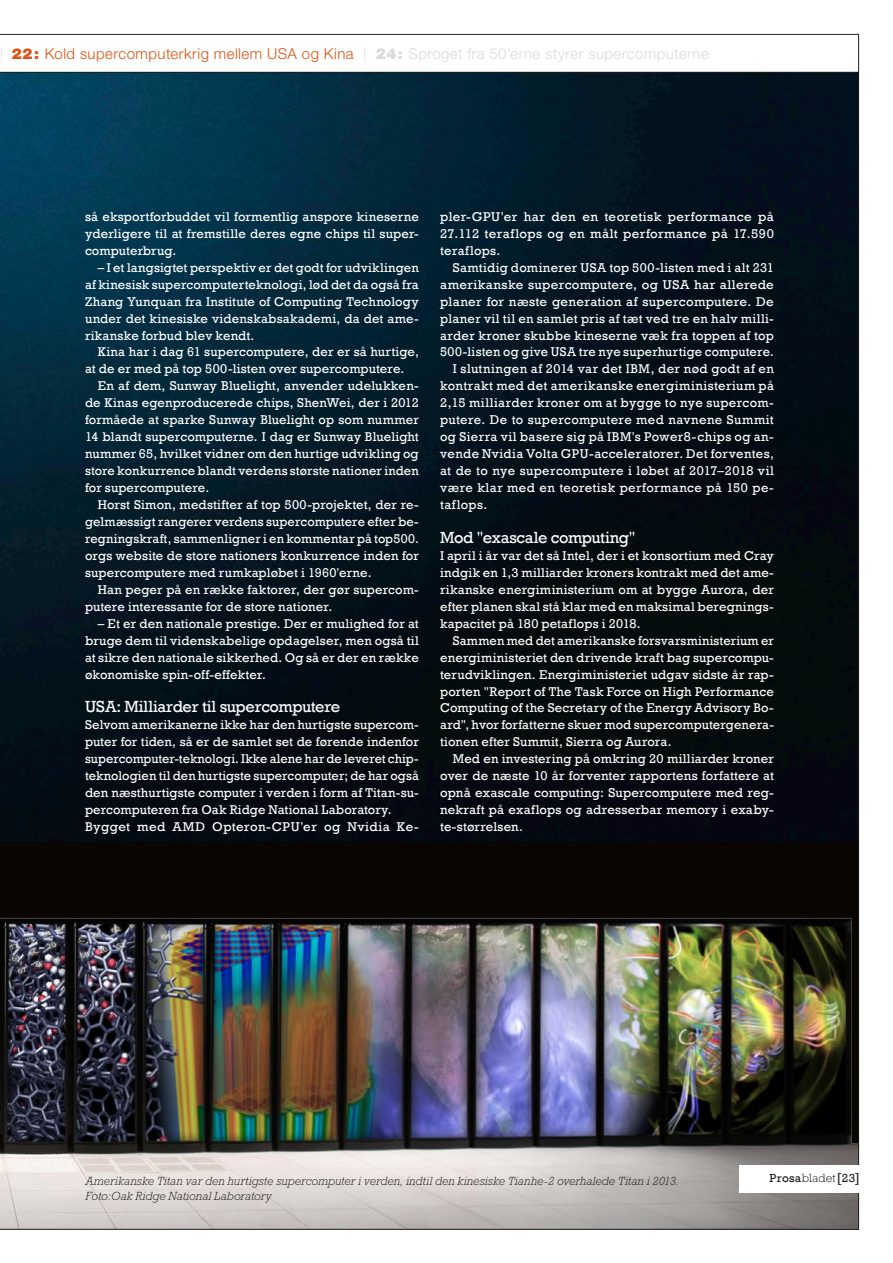
<style>
.page{position:relative;width:893px;height:1263px;background:#fff}
.page>*{position:absolute;margin:0;border:0;box-sizing:border-box;transform-origin:0 0}
.t1{font:16.5px "Rockwell";letter-spacing:-.02em;color:#fff}
.t2{font:300 15px "Helvetica Neue";letter-spacing:.03em;color:#dadada}
.t3{font:13.05px/17px "Rockwell";letter-spacing:.015em;color:#fff;text-align:justify}
.t4{font:13.05px "Rockwell";letter-spacing:.035em;color:#fff}
.t5{font:italic 300 12px/15px "Rockwell";letter-spacing:.005em;color:#1d1d1b}
.t6{font:12px "Rockwell";letter-spacing:.02em;color:#1d1d1b}
.s1{font-weight:100}
.s2{font-weight:900;color:#da5414}
.s3{color:#da5414}
.s4{font-weight:900}
.s5{font-weight:300}
.s6{font-size:13.5px}
</style>
<div class="page">
<img style="left:0;top:34px;width:859px;height:1196px">
<div style="left:740px;top:1165px;width:153px;height:28px;background:#fff"></div>
<p class="t2" style="left:-1px;top:45px;width:711px"><span class="s1">|</span> <span class="s2">22:</span> <span class="s3">Kold supercomputerkrig mellem USA og Kina</span> <span class="s1">|</span> <span class="s4">24:</span> Sproget fra 50'erne styrer supercomputerne</p>
<p class="t3" style="left:85px;top:208px;width:335px">så eksportforbuddet vil formentlig anspore kineserne yderligere til at fremstille deres egne chips til super&shy;computerbrug.</p>
<p class="t3" style="left:85px;top:259px;width:335px;text-indent:13px">– I et langsigtet perspektiv er det godt for udviklingen af kinesisk supercomputerteknologi, lød det da også fra Zhang Yunquan fra Institute of Computing Technology under det kinesiske videnskabsakademi, da det ame&shy;rikanske forbud blev kendt.</p>
<p class="t3" style="left:85px;top:344px;width:335px;text-indent:13px">Kina har i dag 61 supercomputere, der er så hurtige, at de er med på top 500-listen over supercomputere.</p>
<p class="t3" style="left:85px;top:378px;width:335px;text-indent:13px">En af dem, Sunway Bluelight, anvender udelukken&shy;de Kinas egenproducerede chips, ShenWei, der i 2012 formåede at sparke Sunway Bluelight op som nummer 14 blandt supercomputerne. I dag er Sunway Bluelight nummer 65, hvilket vidner om den hurtige udvikling og store konkurrence blandt verdens største nationer inden for supercomputere.</p>
<p class="t3" style="left:85px;top:496px;width:335px;text-indent:13px">Horst Simon, medstifter af top 500-projektet, der re&shy;gelmæssigt rangerer verdens supercomputere efter be&shy;regningskraft, sammenligner i en kommentar på top500. orgs website de store nationers konkurrence inden for supercomputere med rumkapløbet i 1960'erne.</p>
<p class="t3" style="left:85px;top:581px;width:335px;text-indent:13px">Han peger på en række faktorer, der gør supercom&shy;putere interessante for de store nationer.</p>
<p class="t3" style="left:85px;top:615px;width:335px;text-indent:13px">– Et er den nationale prestige. Der er mulighed for at bruge dem til videnskabelige opdagelser, men også til at sikre den nationale sikkerhed. Og så er der en række økonomiske spin-off-effekter.</p>
<p class="t1" style="left:85px;top:697px;width:257px">USA: Milliarder til supercomputere</p>
<p class="t3" style="left:85px;top:717px;width:335px;text-align:left">Selvom amerikanerne ikke har den hurtigste supercom&shy;puter for tiden, så er de samlet set de førende indenfor supercomputer-teknologi. Ikke alene har de leveret chip&shy;teknologien til den hurtigste supercomputer; de har også den næsthurtigste computer i verden i form af Titan-su&shy;percomputeren fra Oak Ridge National Laboratory.<br>Bygget med AMD Opteron-CPU'er og Nvidia Ke-</p>
<p class="t3" style="left:440px;top:208px;width:335px">pler-GPU'er har den en teoretisk performance på 27.112 teraflops og en målt performance på 17.590 teraflops.</p>
<p class="t3" style="left:453px;top:259px;width:323px">Samtidig dominerer USA top 500-listen med i alt 231</p>
<p class="t3" style="left:440px;top:276px;width:335px">amerikanske supercomputere, og USA har allerede</p>
<p class="t3" style="left:440px;top:293px;width:335px">planer for næste generation af supercomputere. De</p>
<p class="t3" style="left:440px;top:310px;width:335px">planer vil til en samlet pris af tæt ved tre en halv milli-</p>
<p class="t3" style="left:440px;top:327px;width:335px">arder kroner skubbe kineserne væk fra toppen af top</p>
<p class="t3" style="left:440px;top:344px;width:335px">500-listen og give USA tre nye superhurtige computere.</p>
<p class="t3" style="left:453px;top:361px;width:323px">I slutningen af 2014 var det IBM, der nød godt af en</p>
<p class="t4" style="left:440px;top:378px;width:335px">kontrakt med det amerikanske energiministerium på</p>
<p class="t3" style="left:440px;top:395px;width:335px">2,15 milliarder kroner om at bygge to nye supercom-</p>
<p class="t3" style="left:440px;top:412px;width:335px">putere. De to supercomputere med navnene Summit</p>
<p class="t4" style="left:440px;top:429px;width:335px">og Sierra vil basere sig på IBM's Power8-chips og an-</p>
<p class="t3" style="left:440px;top:445px;width:335px">vende Nvidia Volta GPU-acceleratorer. Det forventes,</p>
<p class="t3" style="left:440px;top:462px;width:335px">at de to nye supercomputere i løbet af 2017–2018 vil</p>
<p class="t3" style="left:440px;top:479px;width:335px">være klar med en teoretisk performance på 150 pe-</p>
<p class="t3" style="left:440px;top:496px;width:49px">taflops.</p>
<p class="t1" style="left:440px;top:528px;width:197px">Mod "exascale computing"</p>
<p class="t3" style="left:440px;top:547px;width:335px">I april i år var det så Intel, der i et konsortium med Cray indgik en 1,3 milliarder kroners kontrakt med det ame&shy;rikanske energiministerium om at bygge Aurora, der efter planen skal stå klar med en maksimal beregnings&shy;kapacitet på 180 petaflops i 2018.</p>
<p class="t3" style="left:440px;top:632px;width:335px;text-indent:13px">Sammen med det amerikanske forsvarsministerium er energiministeriet den drivende kraft bag supercompu&shy;terudviklingen. Energiministeriet udgav sidste år rap&shy;porten "Report of The Task Force on High Performance Computing of the Secretary of the Energy Advisory Bo&shy;ard", hvor forfatterne skuer mod supercomputergenera&shy;tionen efter Summit, Sierra og Aurora.</p>
<p class="t3" style="left:440px;top:751px;width:335px;text-indent:13px">Med en investering på omkring 20 milliarder kroner over de næste 10 år forventer rapportens forfattere at opnå exascale computing: Supercomputere med reg&shy;nekraft på exaflops og adresserbar memory i exaby&shy;te-størrelsen.</p>
<p class="t5" style="left:85px;top:1174px;width:595px">Amerikanske Titan var den hurtigste supercomputer i verden, indtil den kinesiske Tianhe-2 overhalede Titan i 2013.<br>Foto:Oak Ridge National Laboratory</p>
<p class="t6" style="left:770px;top:1171px;width:92px">Prosa<span class="s5">bladet</span><span class="s6">[</span>23<span class="s6">]</span></p>
</div>
